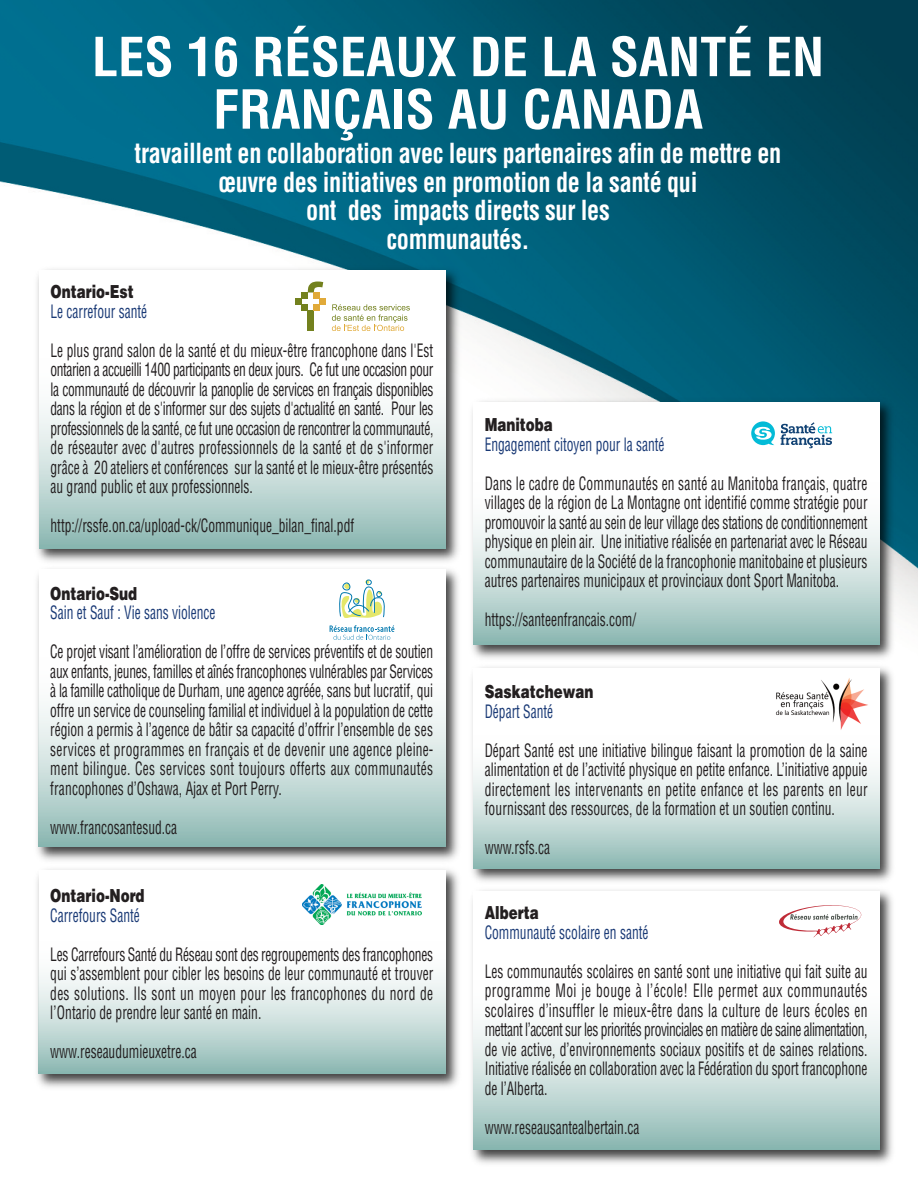
<style>
.page{position:relative;width:918px;height:1188px;background:#fff}
.page>*{position:absolute;margin:0;border:0;box-sizing:border-box;transform-origin:0 0}
.t1{font:700 condensed 52.5px/52.5px "Helvetica";color:#fff;text-align:center}
.t2{font:700 condensed 27px/28.5px "Helvetica";letter-spacing:-.015em;color:#fff;text-align:center;scale:.9 1}
.t3{font:condensed 18px/19.5px "Helvetica";color:#231f20;text-align:justify;scale:.75 1}
.t4{font:condensed 18px "Helvetica";color:#1a3a76;scale:.75 1}
.t5{font:900 18px "Helvetica";color:#231f20;scale:.75 1}
</style>
<div class="page">
<img style="left:0;top:0;width:918px;height:616px">
<img style="left:32px;top:263px;width:433px;height:305px">
<div style="left:39px;top:270px;width:407px;height:279px;background:#fff"></div>
<div style="left:39px;top:359px;width:407px;height:190px;background:linear-gradient(to bottom,#fff,#97bfba)"></div>
<img style="left:32px;top:563px;width:432px;height:298px">
<div style="left:39px;top:570px;width:407px;height:277px;background:#fff"></div>
<div style="left:39px;top:657px;width:407px;height:190px;background:linear-gradient(to bottom,#fff,#97bfba)"></div>
<img style="left:466px;top:396px;width:433px;height:263px">
<div style="left:473px;top:402px;width:407px;height:243px;background:#fff"></div>
<div style="left:473px;top:482px;width:407px;height:163px;background:linear-gradient(to bottom,#fff,#98bfba)"></div>
<img style="left:472px;top:890px;width:421px;height:274px">
<div style="left:473px;top:891px;width:407px;height:259px;background:#fff"></div>
<div style="left:473px;top:980px;width:407px;height:170px;background:linear-gradient(to bottom,#fff,#97bfba)"></div>
<img style="left:472px;top:667px;width:421px;height:215px">
<div style="left:473px;top:668px;width:407px;height:201px;background:#fff"></div>
<div style="left:473px;top:735px;width:407px;height:134px;background:linear-gradient(to bottom,#fff,#99bfba)"></div>
<img style="left:37px;top:869px;width:422px;height:219px">
<div style="left:39px;top:870px;width:407px;height:204px;background:#fff"></div>
<div style="left:39px;top:941px;width:407px;height:133px;background:linear-gradient(to bottom,#fff,#98bfba)"></div>
<div style="left:308px;top:311px;width:6px;height:20px;background:#73811e"></div>
<svg style="left:296px;top:282px;width:30px;height:29px"></svg>
<svg style="left:332px;top:304px;width:78px;height:27px"></svg>
<svg style="left:339px;top:580px;width:46px;height:38px"></svg>
<svg style="left:330px;top:625px;width:64px;height:15px"></svg>
<img style="left:303px;top:885px;width:119px;height:39px">
<svg style="left:751px;top:421px;width:24px;height:24px"></svg>
<svg style="left:781px;top:422px;width:51px;height:26px"></svg>
<img style="left:775px;top:678px;width:93px;height:52px">
<svg style="left:779px;top:905px;width:82px;height:33px"></svg>
<h1 class="t1" style="left:92px;top:32px;width:734px">LES 16 RÉSEAUX DE LA SANTÉ EN<br>FRANÇAIS AU CANADA</h1>
<h2 class="t2" style="left:135px;top:140px;width:720px">travaillent en collaboration avec leurs partenaires afin de mettre en œuvre des initiatives en promotion de la santé qui<br>ont des impacts directs sur les<br>communautés.</h2>
<p class="t5" style="left:51px;top:281px;width:112px">Ontario-Est</p>
<p class="t4" style="left:51px;top:301px;width:130px">Le carrefour santé</p>
<p class="t3" style="left:51px;top:341px;width:512px">Le plus grand salon de la santé et du mieux-être francophone dans l'Est ontarien a accueilli 1400 participants en deux jours. Ce fut une occasion pour la communauté de découvrir la panoplie de services en français disponibles dans la région et de s'informer sur des sujets d'actualité en santé. Pour les professionnels de la santé, ce fut une occasion de rencontrer la communauté, de réseauter avec d'autres professionnels de la santé et de s'informer grâce à 20 ateliers et conférences sur la santé et le mieux-être présentés au grand public et aux professionnels.</p>
<p class="t3" style="left:51px;top:516px;width:406px">http://rssfe.on.ca/upload-ck/Communique_bilan_final.pdf</p>
<p class="t5" style="left:485px;top:414px;width:93px">Manitoba</p>
<p class="t4" style="left:485px;top:434px;width:241px">Engagement citoyen pour la santé</p>
<p class="t3" style="left:485px;top:474px;width:512px">Dans le cadre de Communautés en santé au Manitoba français, quatre villages de la région de La Montagne ont identifié comme stratégie pour promouvoir la santé au sein de leur village des stations de conditionnement physique en plein air. Une initiative réalisée en partenariat avec le Réseau communautaire de la Société de la francophonie manitobaine et plusieurs autres partenaires municipaux et provinciaux dont Sport Manitoba.</p>
<p class="t3" style="left:485px;top:610px;width:203px">https://santeenfrancais.com/</p>
<p class="t5" style="left:50px;top:583px;width:117px">Ontario-Sud</p>
<p class="t4" style="left:50px;top:603px;width:222px">Sain et Sauf : Vie sans violence</p>
<p class="t3" style="left:50px;top:642px;width:512px">Ce projet visant l’amélioration de l’offre de services préventifs et de soutien aux enfants, jeunes, familles et aînés francophones vulnérables par Services à la famille catholique de Durham, une agence agréée, sans but lucratif, qui offre un service de counseling familial et individuel à la population de cette région a permis à l’agence de bâtir sa capacité d’offrir l’ensemble de ses services et programmes en français et de devenir une agence pleine&shy;ment bilingue. Ces services sont toujours offerts aux communautés francophones d’Oshawa, Ajax et Port Perry.</p>
<p class="t3" style="left:50px;top:818px;width:171px">www.francosantesud.ca</p>
<p class="t5" style="left:485px;top:682px;width:147px">Saskatchewan</p>
<p class="t4" style="left:485px;top:701px;width:93px">Départ Santé</p>
<p class="t3" style="left:485px;top:741px;width:512px">Départ Santé est une initiative bilingue faisant la promotion de la saine alimentation et de l’activité physique en petite enfance. L’initiative appuie directement les intervenants en petite enfance et les parents en leur fournissant des ressources, de la formation et un soutien continu.</p>
<p class="t3" style="left:485px;top:838px;width:89px">www.rsfs.ca</p>
<p class="t5" style="left:50px;top:885px;width:127px">Ontario-Nord</p>
<p class="t4" style="left:50px;top:905px;width:121px">Carrefours Santé</p>
<p class="t3" style="left:50px;top:945px;width:512px">Les Carrefours Santé du Réseau sont des regroupements des francophones qui s’assemblent pour cibler les besoins de leur communauté et trouver des solutions. Ils sont un moyen pour les francophones du nord de l’Ontario de prendre leur santé en main.</p>
<p class="t3" style="left:50px;top:1042px;width:197px">www.reseaudumieuxetre.ca</p>
<p class="t5" style="left:485px;top:903px;width:74px">Alberta</p>
<p class="t4" style="left:485px;top:922px;width:220px">Communauté scolaire en santé</p>
<p class="t3" style="left:485px;top:962px;width:512px">Les communautés scolaires en santé sont une initiative qui fait suite au programme Moi je bouge à l’école! Elle permet aux communautés scolaires d’insuffler le mieux-être dans la culture de leurs écoles en mettant l’accent sur les priorités provinciales en matière de saine alimentation, de vie active, d’environnements sociaux positifs et de saines relations.<br>Initiative réalisée en collaboration avec la Fédération du sport francophone de l’Alberta.</p>
<p class="t3" style="left:485px;top:1118px;width:208px">www.reseausantealbertain.ca</p>
</div>
